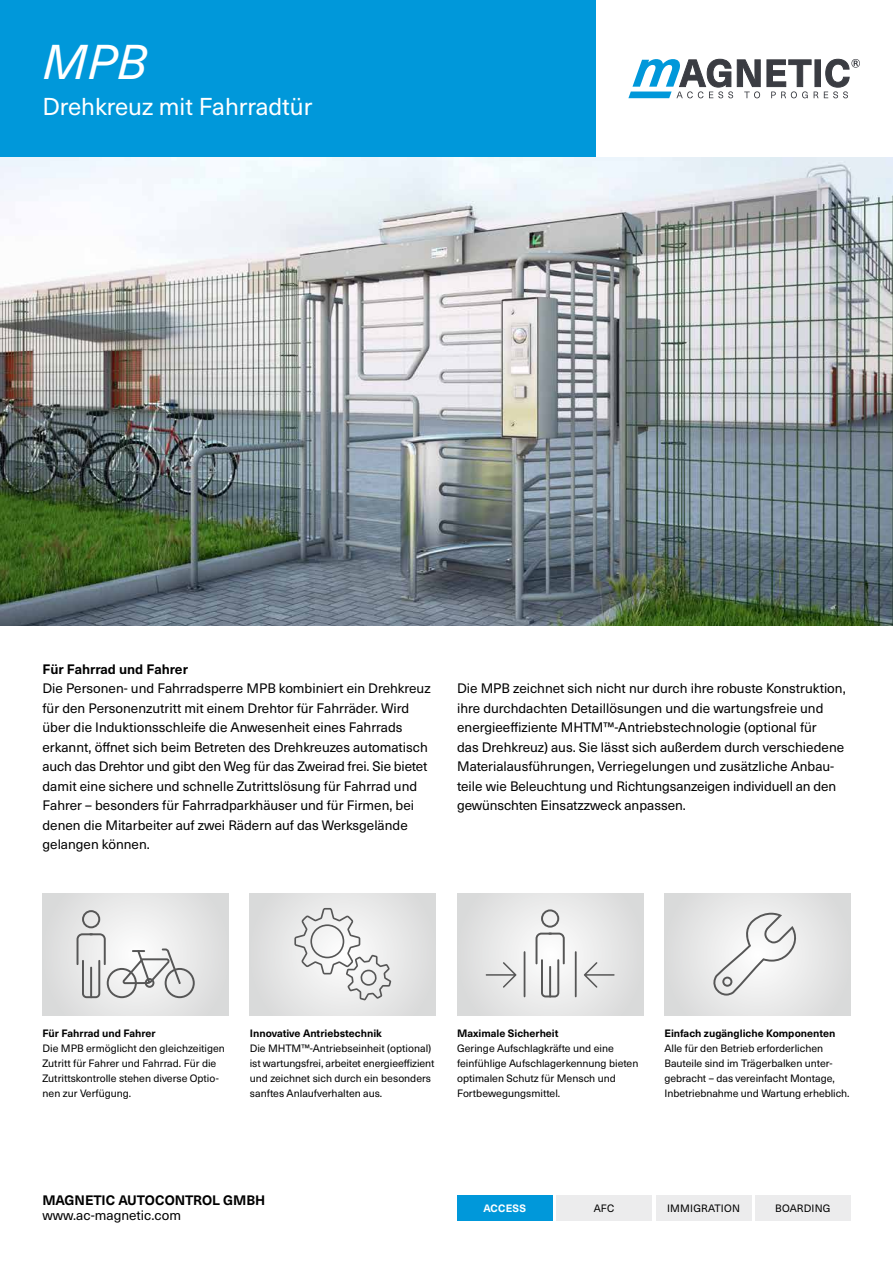
<style>
.page{position:relative;width:893px;height:1263px;background:#fff}
.page>*{position:absolute;margin:0;border:0;box-sizing:border-box;transform-origin:0 0}
.t1{font:italic 48px "Neue Haas Unica Pro";color:#fff}
.t2{font:24px "Neue Haas Unica Pro";color:#fff}
.t3{font:13.5px/19.5px "Neue Haas Unica Pro";color:#000}
.t4{font:700 13.5px "Neue Haas Unica Pro";color:#000}
.t5{font:10.5px/15px "Neue Haas Unica Pro";color:#000}
.t6{font:700 10.5px "Neue Haas Unica Pro";color:#000}
.t7{font:10.5px "Neue Haas Unica Pro";letter-spacing:.02em;color:#000}
.t8{font:700 10.5px "Neue Haas Unica Pro";letter-spacing:.02em;color:#fff}
</style>
<div class="page">
<div style="left:457px;top:1195px;width:95px;height:25px;background:#0098da"></div>
<div style="left:556px;top:1195px;width:96px;height:25px;background:#ececed"></div>
<div style="left:656px;top:1195px;width:95px;height:25px;background:#ececed"></div>
<div style="left:755px;top:1195px;width:95px;height:25px;background:#ececed"></div>
<div style="left:815px;top:60px;width:5px;height:27px;background:#3a3c42"></div>
<svg style="left:628px;top:59px;width:132px;height:39px"></svg>
<svg style="left:767px;top:60px;width:51px;height:38px"></svg>
<svg style="left:824px;top:59px;width:36px;height:39px"></svg>
<div style="left:0;top:0;width:595px;height:157px;background:#0098da"></div>
<div style="left:250px;top:893px;width:186px;height:122px;background:#e1e2e2"></div>
<svg style="left:294px;top:908px;width:97px;height:92px"></svg>
<img style="left:0;top:157px;width:893px;height:468px">
<div style="left:43px;top:893px;width:186px;height:122px;background:#e0e0e1"></div>
<svg style="left:77px;top:910px;width:118px;height:88px"></svg>
<svg style="left:457px;top:893px;width:186px;height:122px;background:#e4e5e5"></svg>
<svg style="left:535px;top:909px;width:30px;height:88px"></svg>
<hr style="left:549px;top:966px;width:2px;height:31px;background:#565656">
<hr style="left:524px;top:952px;width:1px;height:44px;background:#565656">
<hr style="left:575px;top:952px;width:2px;height:44px;background:#565656">
<svg style="left:486px;top:962px;width:30px;height:26px"></svg>
<svg style="left:584px;top:962px;width:31px;height:26px"></svg>
<div style="left:664px;top:893px;width:186px;height:122px;background:#e2e2e2"></div>
<svg style="left:711px;top:910px;width:92px;height:89px"></svg>
<h1 class="t1" style="left:43px;top:34px;width:106px">MPB</h1>
<h2 class="t2" style="left:43px;top:92px;width:271px">Drehkreuz mit Fahrradtür</h2>
<p class="t4" style="left:43px;top:661px;width:147px">Für Fahrrad und Fahrer</p>
<p class="t3" style="left:43px;top:679px;width:390px">Die Personen- und Fahrradsperre MPB kombiniert ein Drehkreuz für den Personenzutritt mit einem Drehtor für Fahrräder. Wird über die Induktionsschleife die Anwesenheit eines Fahrrads erkannt, öffnet sich beim Betreten des Drehkreuzes automatisch auch das Drehtor und gibt den Weg für das Zweirad frei. Sie bietet damit eine sichere und schnelle Zutrittslösung für Fahrrad und Fahrer – besonders für Fahrradparkhäuser und für Firmen, bei denen die Mitarbeiter auf zwei Rädern auf das Werksgelände gelangen können.</p>
<p class="t3" style="left:457px;top:679px;width:390px">Die MPB zeichnet sich nicht nur durch ihre robuste Konstruktion, ihre durchdachten Detaillösungen und die wartungsfreie und energieeffiziente MHTM™-Antriebstechnologie (optional für<br>das Drehkreuz) aus. Sie lässt sich außerdem durch verschiedene Materialausführungen, Verriegelungen und zusätzliche Anbau&shy;teile wie Beleuchtung und Richtungsanzeigen individuell an den gewünschten Einsatzzweck anpassen.</p>
<p class="t6" style="left:43px;top:1027px;width:115px">Für Fahrrad und Fahrer</p>
<p class="t5" style="left:43px;top:1041px;width:184px">Die MPB ermöglicht den gleichzeitigen Zutritt für Fahrer und Fahrrad. Für die Zutrittskontrolle stehen diverse Optio&shy;nen zur Verfügung.</p>
<p class="t6" style="left:250px;top:1027px;width:134px">Innovative Antriebstechnik</p>
<p class="t5" style="left:250px;top:1041px;width:186px">Die MHTM™-Antriebseinheit (optional) ist wartungsfrei, arbeitet energieeffizient und zeichnet sich durch ein besonders sanftes Anlaufverhalten aus.</p>
<p class="t6" style="left:457px;top:1027px;width:103px">Maximale Sicherheit</p>
<p class="t5" style="left:457px;top:1041px;width:183px">Geringe Aufschlagkräfte und eine feinfühlige Aufschlagerkennung bieten optimalen Schutz für Mensch und<br>Fortbewegungsmittel.</p>
<p class="t6" style="left:664px;top:1027px;width:172px">Einfach zugängliche Komponenten</p>
<p class="t5" style="left:664px;top:1041px;width:187px">Alle für den Betrieb erforderlichen Bauteile sind im Trägerbalken unter&shy;gebracht – das vereinfacht Montage, Inbetriebnahme und Wartung erheblich.</p>
<p class="t4" style="left:43px;top:1192px;width:224px">MAGNETIC AUTOCONTROL GMBH</p>
<p class="t3" style="left:43px;top:1206px;width:140px">www.ac-magnetic.com</p>
<p class="t8" style="left:483px;top:1201px;width:44px">ACCESS</p>
<p class="t5" style="left:594px;top:1201px;width:22px">AFC</p>
<p class="t7" style="left:667px;top:1202px;width:74px">IMMIGRATION</p>
<p class="t7" style="left:775px;top:1202px;width:57px">BOARDING</p>
</div>
